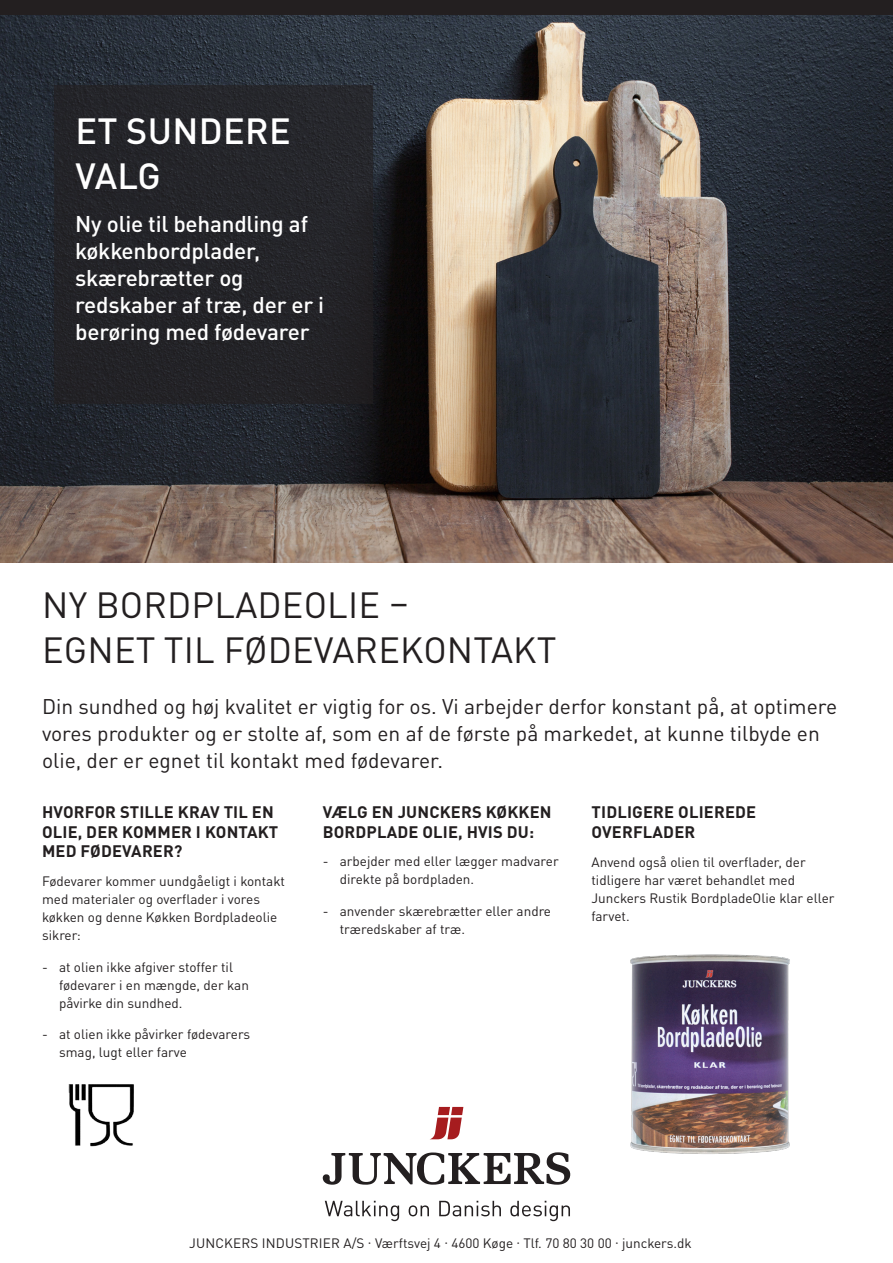
<style>
.page{position:relative;width:893px;height:1263px;background:#fff}
.page>*{position:absolute;margin:0;border:0;box-sizing:border-box;transform-origin:0 0}
.Brød{font:36px "DIN Pro";letter-spacing:.005em;color:#231f20}
.t1{font:500 36px/45px "DIN Pro";letter-spacing:.01em;color:#fff}
.t2{font:500 22.5px/27px "DIN Pro";letter-spacing:-.01em;color:#fff}
.Brød-2{font:21px/27px "DIN Pro";color:#231f20}
.Mellemrubrik_2_linje{font:700 16.5px/19.5px "DIN Pro";letter-spacing:.01em;color:#231f20}
.Brød-3{font:700 16.5px/19.5px "DIN Pro";letter-spacing:.01em;color:#231f20}
.Brød-4{font:13.5px/18px "DIN Pro";color:#231f20}
</style>
<div class="page">
<img style="left:0;top:15px;width:893px;height:548px">
<div style="left:0;top:0;width:893px;height:15px;background:#231f20"></div>
<div style="left:54px;top:85px;width:319px;height:319px;background:#232428"></div>
<svg style="left:430px;top:1107px;width:33px;height:32px"></svg>
<svg style="left:323px;top:1152px;width:247px;height:33px"></svg>
<svg style="left:325px;top:1201px;width:245px;height:20px"></svg>
<img style="left:630px;top:954px;width:160px;height:200px">
<img style="left:69px;top:1084px;width:65px;height:63px">
<p class="t1" style="left:75px;top:106px;width:217px">ET SUNDERE<br>VALG</p>
<p class="t2" style="left:75px;top:209px;width:234px">Ny olie til behandling af køkkenbordplader,</p>
<p class="t2" style="left:75px;top:263px;width:170px">skærebrætter og</p>
<p class="t2" style="left:75px;top:290px;width:250px">redskaber af træ, der er i berøring med fødevarer</p>
<p class="Brød" style="left:42px;top:577px;width:369px">NY BORDPLADEOLIE –</p>
<p class="Brød" style="left:42px;top:622px;width:516px">EGNET TIL FØDEVAREKONTAKT</p>
<p class="Brød-2" style="left:42px;top:691px;width:797px">Din sundhed og høj kvalitet er vigtig for os. Vi arbejder derfor konstant på, at optimere vores produkter og er stolte af, som en af de første på markedet, at kunne tilbyde en olie, der er egnet til kontakt med fødevarer.</p>
<p class="Mellemrubrik_2_linje" style="left:592px;top:802px;width:166px">TIDLIGERE OLIEREDE<br>OVERFLADER</p>
<p class="Brød-4" style="left:591px;top:852px;width:245px">Anvend også olien til overflader, der tidligere har været behandlet med<br>Junckers Rustik BordpladeOlie klar eller farvet.</p>
<p class="Brød-3" style="left:323px;top:802px;width:230px">VÆLG EN JUNCKERS KØKKEN<br>BORDPLADE OLIE, HVIS DU:</p>
<p class="Brød-4" style="left:340px;top:852px;width:220px;text-indent:-17px">- arbejder med eller lægger madvarer direkte på bordpladen.</p>
<p class="Brød-4" style="left:340px;top:901px;width:213px;text-indent:-17px">- anvender skærebrætter eller andre træredskaber af træ.</p>
<p class="Mellemrubrik_2_linje" style="left:42px;top:802px;width:238px">HVORFOR STILLE KRAV TIL EN<br>OLIE, DER KOMMER I KONTAKT<br>MED FØDEVARER?</p>
<p class="Brød-4" style="left:42px;top:871px;width:244px">Fødevarer kommer uundgåeligt i kontakt med materialer og overflader i vores køkken og denne Køkken Bordpladeolie sikrer:</p>
<p class="Brød-4" style="left:59px;top:957px;width:191px;text-indent:-17px">- at olien ikke afgiver stoffer til fødevarer i en mængde, der kan påvirke din sundhed.</p>
<p class="Brød-4" style="left:59px;top:1024px;width:193px;text-indent:-17px">- at olien ikke påvirker fødevarers smag, lugt eller farve</p>
<p class="Brød-4" style="left:189px;top:1233px;width:504px">JUNCKERS INDUSTRIER A/S · Værftsvej 4 · 4600 Køge · Tlf. 70 80 30 00 · junckers.dk</p>
</div>
